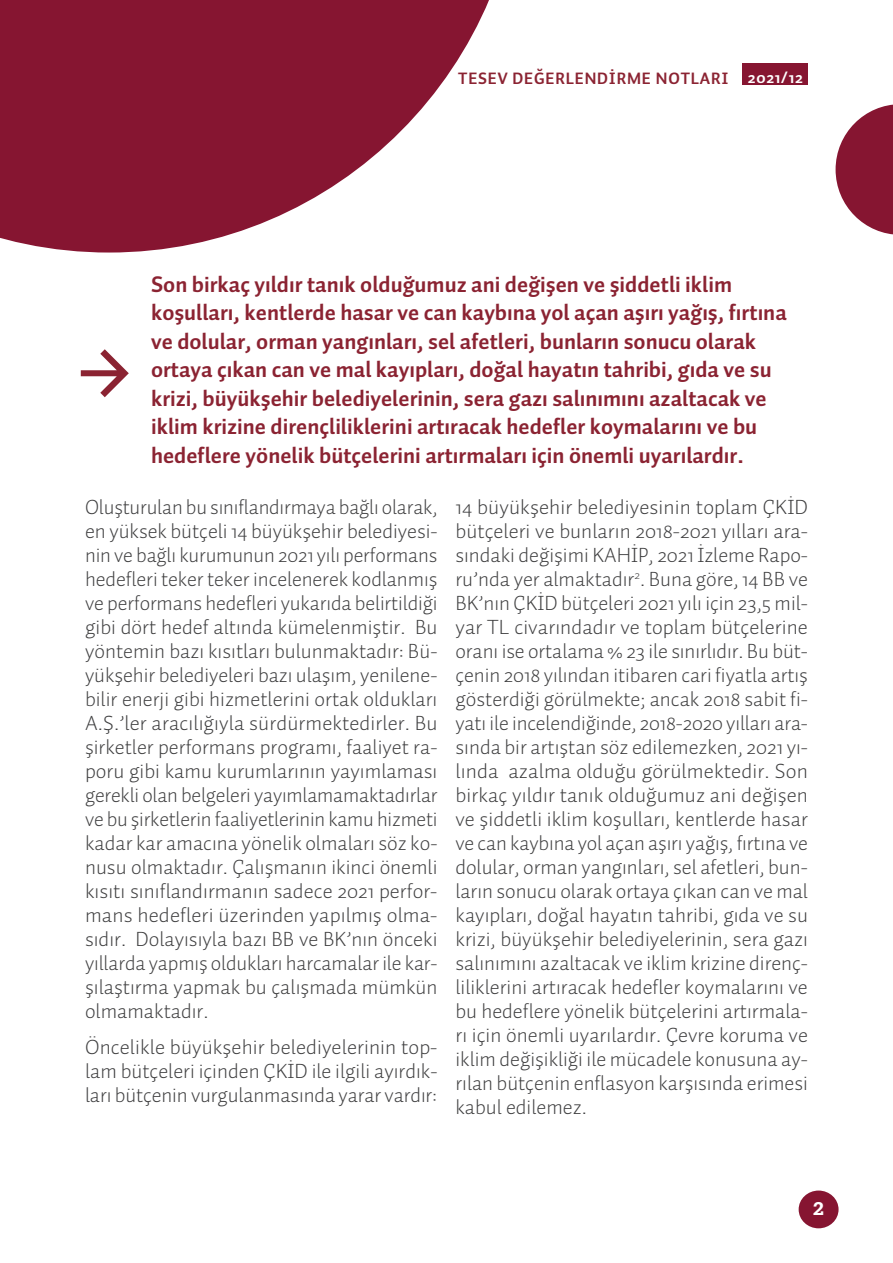
<style>
.page{position:relative;width:893px;height:1263px;background:#fff}
.page>*{position:absolute;margin:0;border:0;box-sizing:border-box;transform-origin:0 0}
.Paragraf_Stili_1{font:700 22.5px/28.5px "Auto 2 TR";color:#8b2332}
._2020_FES_Normal_TR{font:300 21px/24px "Auto 2 TR";color:#3e3e3f;text-align:justify}
.Paragraf_Stili_1-2{font:600 18px "Produkt";color:#fff}
.t1{font:700 16.65px "Auto 2 TR";letter-spacing:.05em;color:#fff}
.t2{font:700 16.5px "Auto 2 TR";letter-spacing:.05em;color:#8b2332}
</style>
<div class="page">
<svg style="left:81px;top:349px;width:48px;height:48px"></svg>
<svg style="left:0;top:0;width:489px;height:253px;fill:#861531"></svg>
<svg style="left:836px;top:104px;width:57px;height:131px"></svg>
<div style="left:743px;top:64px;width:65px;height:21px;background:#861531"></div>
<div style="left:799px;top:1190px;width:39px;height:38px;background:#861531;border-radius:50%"></div>
<p class="t2" style="left:458px;top:68px;width:272px">TESEV DEĞERLENDİRME NOTLARI</p>
<p class="t1" style="left:748px;top:66px;width:56px">2021/12</p>
<p class="Paragraf_Stili_1" style="left:151px;top:270px;width:637px">Son birkaç yıldır tanık olduğumuz ani değişen ve şiddetli iklim koşulları, kentlerde hasar ve can kaybına yol açan aşırı yağış, fırtına ve dolular, orman yangınları, sel afetleri, bunların sonucu olarak ortaya çıkan can ve mal kayıpları, doğal hayatın tahribi, gıda ve su krizi, büyükşehir belediyelerinin, sera gazı salınımını azaltacak ve iklim krizine dirençliliklerini artıracak hedefler koymalarını ve bu hedeflere yönelik bütçelerini artırmaları için önemli uyarılardır.</p>
<p class="_2020_FES_Normal_TR" style="left:85px;top:495px;width:354px">Oluşturulan bu sınıflandırmaya bağlı olarak, en yüksek bütçeli 14 büyükşehir belediyesi&shy;nin ve bağlı kurumunun 2021 yılı performans hedefleri teker teker incelenerek kodlanmış ve performans hedefleri yukarıda belirtildiği gibi dört hedef altında kümelenmiştir. Bu yöntemin bazı kısıtları bulunmaktadır: Bü&shy;yükşehir belediyeleri bazı ulaşım, yenilene&shy;bilir enerji gibi hizmetlerini ortak oldukları A.Ş.’ler aracılığıyla sürdürmektedirler. Bu şirketler performans programı, faaliyet ra&shy;poru gibi kamu kurumlarının yayımlaması gerekli olan belgeleri yayımlamamaktadırlar ve bu şirketlerin faaliyetlerinin kamu hizmeti kadar kar amacına yönelik olmaları söz ko&shy;nusu olmaktadır. Çalışmanın ikinci önemli kısıtı sınıflandırmanın sadece 2021 perfor&shy;mans hedefleri üzerinden yapılmış olma&shy;sıdır. Dolayısıyla bazı BB ve BK’nın önceki yıllarda yapmış oldukları harcamalar ile kar&shy;şılaştırma yapmak bu çalışmada mümkün olmamaktadır.</p>
<p class="_2020_FES_Normal_TR" style="left:85px;top:1035px;width:354px">Öncelikle büyükşehir belediyelerinin top&shy;lam bütçeleri içinden ÇKİD ile ilgili ayırdık&shy;ları bütçenin vurgulanmasında yarar vardır:</p>
<p class="_2020_FES_Normal_TR" style="left:455px;top:495px;width:354px">14 büyükşehir belediyesinin toplam ÇKİD bütçeleri ve bunların 2018-2021 yılları ara&shy;sındaki değişimi KAHİP, 2021 İzleme Rapo&shy;ru’nda yer almaktadır<sup>2</sup>. Buna göre, 14 BB ve BK’nın ÇKİD bütçeleri 2021 yılı için 23,5 mil&shy;yar TL civarındadır ve toplam bütçelerine oranı ise ortalama % 23 ile sınırlıdır. Bu büt&shy;çenin 2018 yılından itibaren cari fiyatla artış gösterdiği görülmekte; ancak 2018 sabit fi&shy;yatı ile incelendiğinde, 2018-2020 yılları ara&shy;sında bir artıştan söz edilemezken, 2021 yı&shy;lında azalma olduğu görülmektedir. Son birkaç yıldır tanık olduğumuz ani değişen ve şiddetli iklim koşulları, kentlerde hasar ve can kaybına yol açan aşırı yağış, fırtına ve dolular, orman yangınları, sel afetleri, bun&shy;ların sonucu olarak ortaya çıkan can ve mal kayıpları, doğal hayatın tahribi, gıda ve su krizi, büyükşehir belediyelerinin, sera gazı salınımını azaltacak ve iklim krizine direnç&shy;liliklerini artıracak hedefler koymalarını ve bu hedeflere yönelik bütçelerini artırmala&shy;rı için önemli uyarılardır. Çevre koruma ve iklim değişikliği ile mücadele konusuna ay&shy;rılan bütçenin enflasyon karşısında erimesi kabul edilemez.</p>
<p class="Paragraf_Stili_1-2" style="left:813px;top:1196px;width:12px">2</p>
</div>
